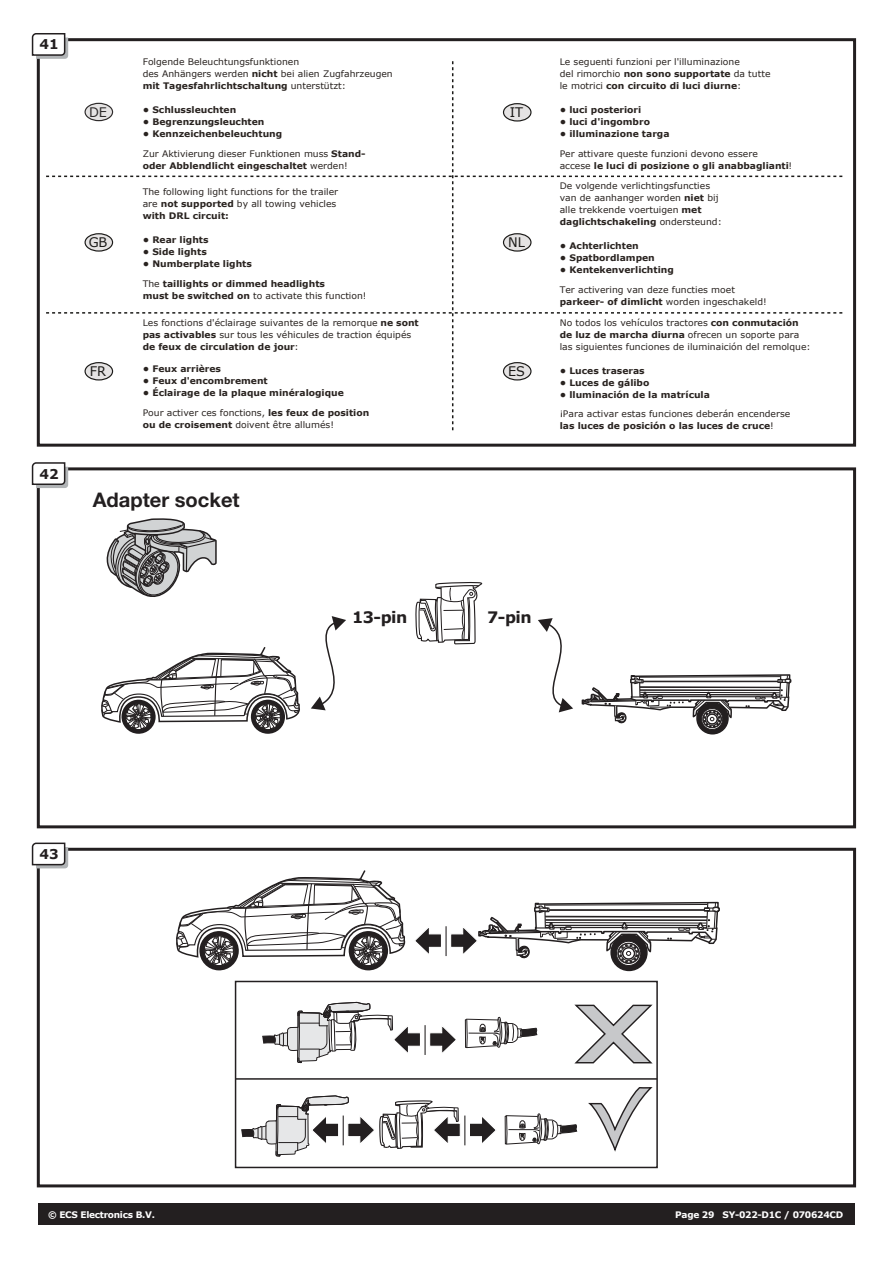
<style>
.page{position:relative;width:893px;height:1263px;background:#fff}
.page>*{position:absolute;margin:0;border:0;box-sizing:border-box;transform-origin:0 0}
.t1{font:700 20.1px "Helvetica Neue";color:#231f20}
.t2{font:700 15.75px "Verdana";letter-spacing:-.03em;color:#231f20}
.t3{font:700 13.5px "Verdana";color:#231f20}
.t4{font:13.2px "Verdana";color:#1b1a18}
.t5{font:13.2px "Verdana";color:#2e2b2b}
.t6{font:9px/12px "Verdana";color:#292320}
.t7{font:700 9px/19.5px "Verdana";color:#292320}
.t8{font:700 9px "Verdana";letter-spacing:-.03em;color:#fff}
.s1{font-weight:700}
.s2{font-weight:400}
</style>
<div class="page">
<div style="left:38px;top:1203px;width:817px;height:21px;background:#231f20"></div>
<div style="left:37px;top:467px;width:819px;height:361px;border:3px solid #231f20"></div>
<svg style="left:31px;top:462px;width:37px;height:26px"></svg>
<svg style="left:101px;top:467px;width:116px;height:130px"></svg>
<svg style="left:311px;top:616px;width:35px;height:94px"></svg>
<svg style="left:415px;top:582px;width:67px;height:62px"></svg>
<svg style="left:538px;top:618px;width:254px;height:117px"></svg>
<svg style="left:101px;top:647px;width:199px;height:87px"></svg>
<svg style="left:504px;top:1113px;width:74px;height:32px"></svg>
<div style="left:235px;top:981px;width:423px;height:187px;border:2px solid #231f20"></div>
<hr style="left:236px;top:1078px;width:421px;height:2px;background:#231f20">
<svg style="left:588px;top:1087px;width:65px;height:64px"></svg>
<svg style="left:241px;top:1095px;width:220px;height:62px"></svg>
<svg style="left:470px;top:1117px;width:26px;height:26px"></svg>
<hr style="left:464px;top:1115px;width:1px;height:30px;background:#231f20">
<svg style="left:175px;top:828px;width:546px;height:242px"></svg>
<div style="left:37px;top:848px;width:819px;height:339px;border:3px solid #231f20"></div>
<svg style="left:31px;top:842px;width:37px;height:26px"></svg>
<svg style="left:31px;top:33px;width:814px;height:400px"></svg>
<h3 class="t3" style="left:39px;top:35px;width:21px">41</h3>
<h3 class="t3" style="left:39px;top:464px;width:21px">42</h3>
<h3 class="t5" style="left:89px;top:103px;width:20px">DE</h3>
<h3 class="t4" style="left:89px;top:233px;width:20px">GB</h3>
<h3 class="t4" style="left:90px;top:362px;width:18px">FR</h3>
<p class="t6" style="left:143px;top:56px;width:252px">Folgende Beleuchtungsfunktionen<br>des Anhängers werden <span class="s1">nicht</span> bei alien Zugfahrzeugen <span class="s1">mit Tagesfahrlichtschaltung</span> unterstützt:</p>
<p class="t7" style="left:143px;top:100px;width:95px">• Schlussleuchten</p>
<p class="t7" style="left:143px;top:112px;width:123px">• Begrenzungsleuchten</p>
<p class="t6" style="left:143px;top:124px;width:224px;line-height:19.5px"><span class="s1">• Kennzeichenbeleuchtung<br></span>Zur Aktivierung dieser Funktionen muss <span class="s1">Stand-</span></p>
<p class="t7" style="left:143px;top:155px;width:207px">oder Abblendlicht eingeschaltet <span class="s2">werden!</span></p>
<p class="t6" style="left:143px;top:186px;width:197px">The following light functions for the trailer are <span class="s1">not supported</span> by all towing vehicles <span class="s1">with DRL circuit:</span></p>
<p class="t7" style="left:143px;top:230px;width:67px">• Rear lights</p>
<p class="t7" style="left:143px;top:242px;width:66px">• Side lights</p>
<p class="t7" style="left:143px;top:254px;width:184px">• Numberplate lights<br><span class="s2">The</span> taillights or dimmed headlights</p>
<p class="t6" style="left:143px;top:290px;width:225px"><span class="s1">must be switched on</span> to activate this function!</p>
<p class="t6" style="left:143px;top:316px;width:278px">Les fonctions d'éclairage suivantes de la remorque <span class="s1">ne sont pas activables</span> sur tous les véhicules de traction équipés <span class="s1">de feux de circulation de jour</span>:</p>
<p class="t7" style="left:143px;top:359px;width:80px">• Feux arrières</p>
<p class="t7" style="left:143px;top:371px;width:127px">• Feux d'encombrement</p>
<p class="t7" style="left:143px;top:383px;width:228px">• Éclairage de la plaque minéralogique<br><span class="s2">Pour activer ces fonctions,</span> les feux de position</p>
<p class="t6" style="left:143px;top:418px;width:193px"><span class="s1">ou de croisement</span> doivent être allumés!</p>
<h1 class="t1" style="left:93px;top:484px;width:148px">Adapter socket</h1>
<h3 class="t4" style="left:510px;top:103px;width:15px">IT</h3>
<h3 class="t4" style="left:508px;top:233px;width:18px">NL</h3>
<h3 class="t4" style="left:508px;top:362px;width:18px">ES</h3>
<p class="t6" style="left:560px;top:56px;width:212px">Le seguenti funzioni per l'illuminazione<br>del rimorchio <span class="s1">non sono supportate</span> da tutte le motrici <span class="s1">con circuito di luci diurne</span>:</p>
<p class="t7" style="left:560px;top:100px;width:83px">• luci posteriori</p>
<p class="t7" style="left:560px;top:112px;width:92px">• luci d'ingombro</p>
<p class="t7" style="left:560px;top:124px;width:111px">• illuminazione targa</p>
<p class="t6" style="left:560px;top:147px;width:234px">Per attivare queste funzioni devono essere<br>accese <span class="s1">le luci di posizione o gli anabbaglianti</span>!</p>
<p class="t6" style="left:560px;top:180px;width:164px">De volgende verlichtingsfuncties van de aanhanger worden <span class="s1">niet</span> bij alle trekkende voertuigen <span class="s1">met daglichtschakeling</span> ondersteund:</p>
<p class="t7" style="left:560px;top:236px;width:80px">• Achterlichten</p>
<p class="t7" style="left:560px;top:248px;width:97px">• Spatbordlampen</p>
<p class="t7" style="left:560px;top:260px;width:116px">• Kentekenverlichting</p>
<p class="t6" style="left:560px;top:283px;width:209px">Ter activering van deze functies moet <span class="s1">parkeer- of dimlicht</span> worden ingeschakeld!</p>
<p class="t6" style="left:560px;top:316px;width:252px">No todos los vehículos tractores <span class="s1">con conmutación de luz de marcha diurna</span> ofrecen un soporte para las siguientes funciones de iluminaición del remolque:</p>
<p class="t7" style="left:560px;top:360px;width:87px">• Luces traseras</p>
<p class="t7" style="left:560px;top:372px;width:91px">• Luces de gálibo</p>
<p class="t7" style="left:560px;top:384px;width:152px">• lluminación de la matrícula</p>
<p class="t6" style="left:560px;top:408px;width:232px;text-indent:3px">Para activar estas funciones deberán encenderse <span class="s1">las luces de posición o las luces de cruce</span>!</p>
<h2 class="t2" style="left:352px;top:606px;width:57px">13-pin</h2>
<h2 class="t2" style="left:487px;top:606px;width:46px">7-pin</h2>
<h3 class="t3" style="left:39px;top:844px;width:21px">43</h3>
<p class="t8" style="left:48px;top:1208px;width:108px">© ECS Electronics B.V.</p>
<p class="t8" style="left:675px;top:1208px;width:169px">Page 29 SY-022-D1C / 070624CD</p>
</div>
